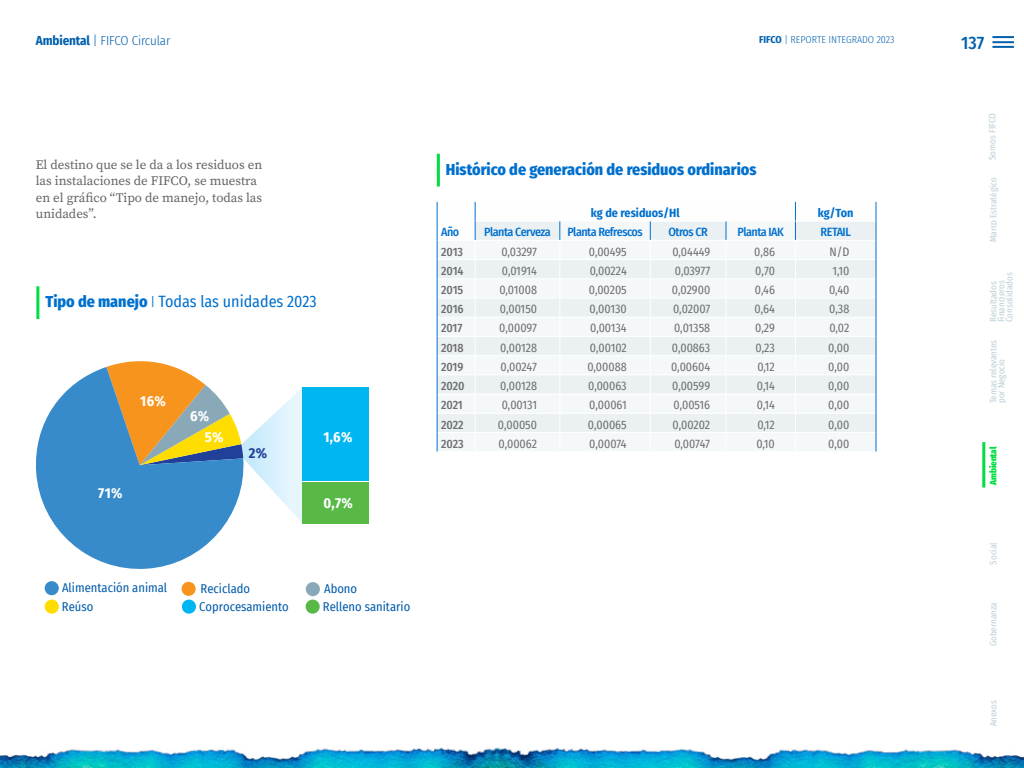
<style>
.page{position:relative;width:1024px;height:768px;background:#fff}
.page>*{position:absolute;margin:0;border:0;box-sizing:border-box;transform-origin:0 0}
.t1{font:500 18px "Fira Sans Condensed";color:#0060ae}
.t2{font:800 16px "Fira Sans Condensed";color:#0070ce}
.t3{font:16px "Fira Sans Condensed";color:#0070ce}
.t4{font:700 14.4px/21.1px "Fira Sans Condensed";color:#fff}
.t5{font:700 14.4px "Fira Sans Condensed";color:#21409a}
.t6{font:13px/16.6px "Source Serif Pro";color:#636466}
.t7{font:300 13px "Fira Sans Condensed";letter-spacing:-.01em;color:#0060ae}
.t8{font:12.5px "Fira Sans Condensed";color:#005baa}
.t9{font:12px "Fira Sans Condensed";color:#6d6e71}
.t10{font:500 12px "Fira Sans Condensed";letter-spacing:-.04em;color:#0070ce}
.t11{font:500 12px "Fira Sans Condensed";color:#6d6e71}
.t12{font:700 12px "Fira Sans Condensed";color:#0070ce}
.t13{font:300 10px "Fira Sans Condensed";color:#0060ae}
.t14{font:9px/8px "Fira Sans Condensed";color:#bccfd6}
.t15{font:900 9px "Fira Sans Condensed";color:#00de42}
.s1{font-weight:700}
.s2{font-weight:800}
.s3{font-weight:300}
</style>
<div class="page">
<img style="left:0;top:747px;width:1024px;height:21px">
<hr style="left:992px;top:36px;width:22px;height:2px;background:#0060ae">
<hr style="left:992px;top:41px;width:22px;height:2px;background:#0060ae">
<hr style="left:992px;top:46px;width:22px;height:2px;background:#0060ae">
<hr style="left:982px;top:442px;width:3px;height:46px;background:#00de42">
<hr style="left:36px;top:286px;width:3px;height:33px;background:#00de42">
<hr style="left:437px;top:154px;width:3px;height:32px;background:#00de42">
<div style="left:45px;top:581px;width:14px;height:14px;background:#378bca;border-radius:50%"></div>
<div style="left:182px;top:582px;width:14px;height:14px;background:#f7941e;border-radius:50%"></div>
<div style="left:45px;top:600px;width:14px;height:14px;background:#fd0;border-radius:50%"></div>
<div style="left:182px;top:600px;width:14px;height:14px;background:#00b6f1;border-radius:50%"></div>
<div style="left:306px;top:600px;width:14px;height:14px;background:#58b947;border-radius:50%"></div>
<div style="left:306px;top:582px;width:14px;height:14px;background:#89a9b9;border-radius:50%"></div>
<div style="left:303px;top:482px;width:66px;height:42px;background:#58b947"></div>
<div style="left:303px;top:387px;width:66px;height:94px;background:#00b6f1"></div>
<svg style="left:106px;top:361px;width:197px;height:163px"></svg>
<svg style="left:36px;top:367px;width:211px;height:202px;fill:#378bca"></svg>
<svg style="left:437px;top:202px;width:440px;height:250px"></svg>
<p class="t7" style="left:36px;top:31px;width:136px"><span class="s1">Ambiental</span> | FIFCO Circular</p>
<p class="t13" style="left:759px;top:33px;width:137px"><span class="s1">FIFCO</span> | REPORTE INTEGRADO 2023</p>
<p class="t6" style="left:36px;top:156px;width:228px">El destino que se le da a los residuos en las instalaciones de FIFCO, se muestra en el gráfico “Tipo de manejo, todas las unidades”.</p>
<h2 class="t3" style="left:45px;top:290px;width:273px"><span class="s2">Tipo de manejo</span> <span class="s3">I</span> Todas las unidades 2023</h2>
<p class="t4" style="left:140px;top:390px;width:27px">16%</p>
<p class="t4" style="left:98px;top:482px;width:26px">71%</p>
<p class="t4" style="left:205px;top:404px;width:20px;text-indent:-15px">6%<br>5%</p>
<p class="t5" style="left:249px;top:441px;width:20px">2%</p>
<p class="t4" style="left:323px;top:491px;width:31px">0,7%</p>
<p class="t8" style="left:62px;top:579px;width:107px">Alimentación animal</p>
<p class="t8" style="left:324px;top:579px;width:34px">Abono</p>
<p class="t8" style="left:62px;top:597px;width:33px">Reúso</p>
<p class="t8" style="left:199px;top:597px;width:91px">Coprocesamiento</p>
<p class="t8" style="left:323px;top:597px;width:89px">Relleno sanitario</p>
<p class="t8" style="left:201px;top:580px;width:51px">Reciclado</p>
<h2 class="t2" style="left:446px;top:155px;width:312px">Histórico de generación de residuos ordinarios</h2>
<p class="t12" style="left:591px;top:203px;width:90px">kg de residuos/Hl</p>
<p class="t12" style="left:818px;top:203px;width:37px">kg/Ton</p>
<p class="t10" style="left:441px;top:223px;width:20px">Año</p>
<p class="t10" style="left:484px;top:223px;width:68px">Planta Cerveza</p>
<p class="t10" style="left:568px;top:223px;width:77px">Planta Refrescos</p>
<p class="t10" style="left:668px;top:223px;width:41px">Otros CR</p>
<p class="t10" style="left:738px;top:223px;width:48px">Planta IAK</p>
<p class="t10" style="left:821px;top:223px;width:32px">RETAIL</p>
<p class="t11" style="left:441px;top:242px;width:24px">2013</p>
<p class="t9" style="left:501px;top:242px;width:37px">0,03297</p>
<p class="t9" style="left:589px;top:242px;width:40px">0,00495</p>
<p class="t9" style="left:672px;top:242px;width:39px">0,04449</p>
<p class="t9" style="left:754px;top:242px;width:22px">0,86</p>
<p class="t9" style="left:830px;top:242px;width:21px">N/D</p>
<p class="t11" style="left:441px;top:261px;width:24px">2014</p>
<p class="t9" style="left:502px;top:262px;width:37px">0,01914</p>
<p class="t9" style="left:590px;top:262px;width:39px">0,00224</p>
<p class="t9" style="left:675px;top:262px;width:37px">0,03977</p>
<p class="t9" style="left:755px;top:262px;width:21px">0,70</p>
<p class="t9" style="left:833px;top:262px;width:18px">1,10</p>
<p class="t11" style="left:441px;top:280px;width:24px">2015</p>
<p class="t9" style="left:499px;top:281px;width:39px">0,01008</p>
<p class="t9" style="left:589px;top:281px;width:40px">0,00205</p>
<p class="t9" style="left:672px;top:281px;width:40px">0,02900</p>
<p class="t9" style="left:755px;top:281px;width:22px">0,46</p>
<p class="t9" style="left:829px;top:281px;width:22px">0,40</p>
<p class="t11" style="left:441px;top:299px;width:24px">2016</p>
<p class="t9" style="left:500px;top:300px;width:39px">0,00150</p>
<p class="t9" style="left:590px;top:300px;width:39px">0,00130</p>
<p class="t9" style="left:673px;top:300px;width:39px">0,02007</p>
<p class="t9" style="left:755px;top:300px;width:22px">0,64</p>
<p class="t9" style="left:829px;top:300px;width:22px">0,38</p>
<p class="t11" style="left:441px;top:319px;width:23px">2017</p>
<p class="t9" style="left:499px;top:319px;width:39px">0,00097</p>
<p class="t9" style="left:590px;top:319px;width:38px">0,00134</p>
<p class="t9" style="left:674px;top:319px;width:38px">0,01358</p>
<p class="t9" style="left:755px;top:319px;width:21px">0,29</p>
<p class="t9" style="left:829px;top:319px;width:22px">0,02</p>
<p class="t11" style="left:441px;top:338px;width:24px">2018</p>
<p class="t9" style="left:500px;top:338px;width:38px">0,00128</p>
<p class="t9" style="left:590px;top:338px;width:38px">0,00102</p>
<p class="t9" style="left:672px;top:338px;width:40px">0,00863</p>
<p class="t9" style="left:755px;top:338px;width:21px">0,23</p>
<p class="t9" style="left:828px;top:338px;width:23px">0,00</p>
<p class="t11" style="left:441px;top:357px;width:24px">2019</p>
<p class="t9" style="left:501px;top:358px;width:38px">0,00247</p>
<p class="t9" style="left:587px;top:358px;width:41px">0,00088</p>
<p class="t9" style="left:671px;top:358px;width:41px">0,00604</p>
<p class="t9" style="left:757px;top:358px;width:19px">0,12</p>
<p class="t9" style="left:828px;top:358px;width:23px">0,00</p>
<p class="t11" style="left:441px;top:376px;width:25px">2020</p>
<p class="t9" style="left:500px;top:377px;width:38px">0,00128</p>
<p class="t9" style="left:588px;top:377px;width:40px">0,00063</p>
<p class="t9" style="left:672px;top:377px;width:40px">0,00599</p>
<p class="t9" style="left:757px;top:377px;width:20px">0,14</p>
<p class="t9" style="left:828px;top:377px;width:23px">0,00</p>
<p class="t11" style="left:441px;top:396px;width:23px">2021</p>
<p class="t9" style="left:502px;top:396px;width:37px">0,00131</p>
<p class="t9" style="left:589px;top:396px;width:39px">0,00061</p>
<p class="t9" style="left:674px;top:396px;width:38px">0,00516</p>
<p class="t9" style="left:757px;top:396px;width:20px">0,14</p>
<p class="t9" style="left:828px;top:396px;width:23px">0,00</p>
<p class="t11" style="left:441px;top:415px;width:24px">2022</p>
<p class="t9" style="left:498px;top:415px;width:41px">0,00050</p>
<p class="t9" style="left:588px;top:415px;width:40px">0,00065</p>
<p class="t9" style="left:672px;top:415px;width:39px">0,00202</p>
<p class="t9" style="left:757px;top:415px;width:19px">0,12</p>
<p class="t9" style="left:828px;top:415px;width:23px">0,00</p>
<p class="t11" style="left:441px;top:434px;width:24px">2023</p>
<p class="t9" style="left:499px;top:435px;width:40px">0,00062</p>
<p class="t9" style="left:589px;top:435px;width:39px">0,00074</p>
<p class="t9" style="left:674px;top:435px;width:37px">0,00747</p>
<p class="t9" style="left:756px;top:435px;width:20px">0,10</p>
<p class="t9" style="left:828px;top:435px;width:23px">0,00</p>
<h1 class="t1" style="left:961px;top:28px;width:25px">137</h1>
<p class="t14" style="left:988px;top:160px;width:48px;rotate:-90deg">Somos FIFCO</p>
<p class="t14" style="left:989px;top:242px;width:66px;rotate:-90deg">Marco Estratégico</p>
<p class="t14" style="left:989px;top:322px;width:51px;rotate:-90deg">Resultados<br>Financieros<br>Consolidados</p>
<p class="t14" style="left:989px;top:403px;width:65px;rotate:-90deg">Temas relevantes por Negocio</p>
<p class="t15" style="left:985px;top:485px;width:40px;rotate:-90deg">Ambiental</p>
<p class="t14" style="left:989px;top:565px;width:24px;rotate:-90deg">Social</p>
<p class="t14" style="left:989px;top:646px;width:46px;rotate:-90deg">Gobernanza</p>
<p class="t14" style="left:989px;top:726px;width:28px;rotate:-90deg">Anexos</p>
</div>
